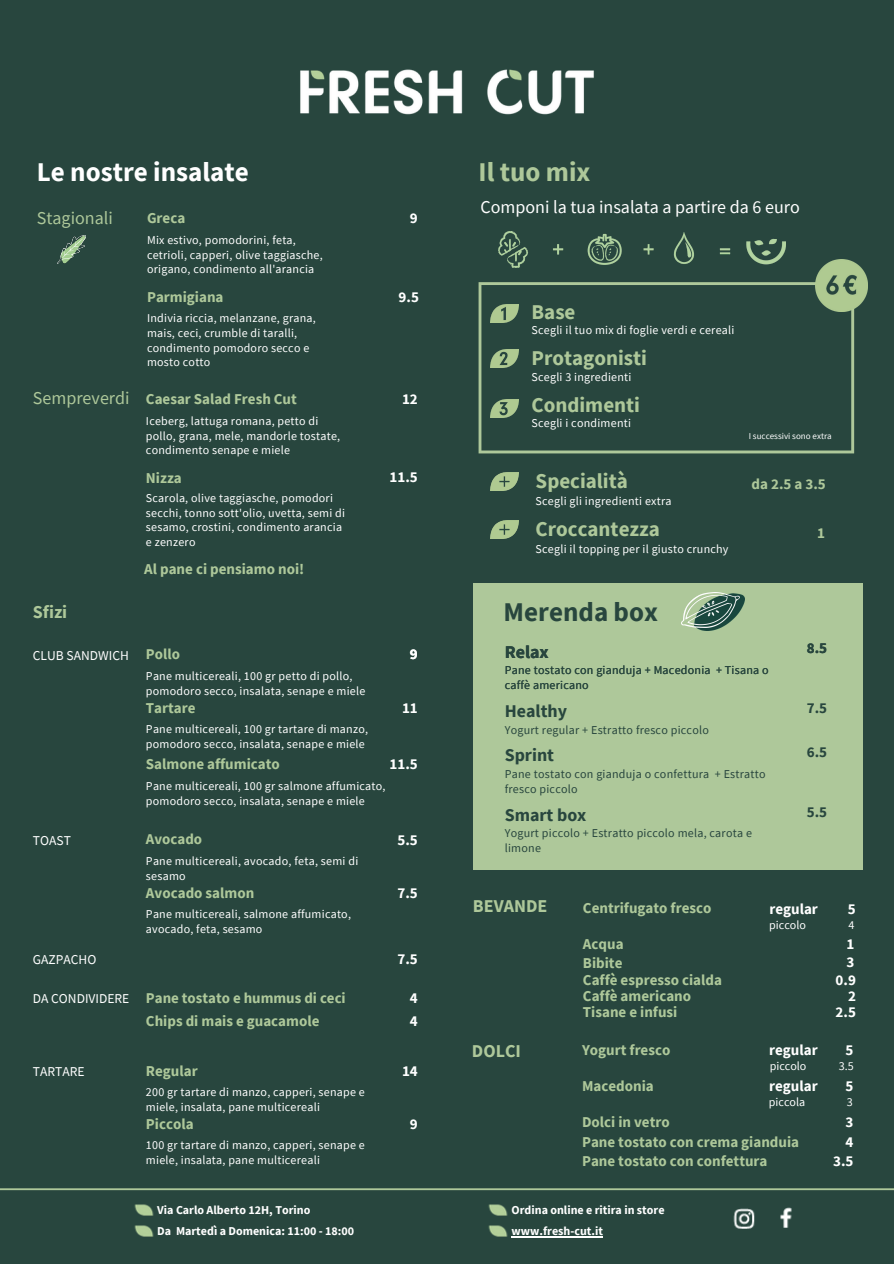
<style>
.page{position:relative;width:894px;height:1264px;background:#fff}
.page>*{position:absolute;margin:0;border:0;box-sizing:border-box;transform-origin:0 0}
.t1{font:700 27px "Source Sans Pro";color:#fff}
.t2{font:700 27px "Source Sans Pro";color:#28463e}
.t3{font:700 27px "Source Sans Pro";color:#aec89a}
.t4{font:700 21px "Source Sans Pro";color:#aec89a}
.t5{font:18px "Source Sans Pro";color:#fff}
.t6{font:18px "Source Sans Pro";color:#aec89a}
.t7{font:700 18px "Source Sans Pro";color:#aec89a}
.t8{font:700 17.85px "Source Sans Pro";color:#28463e}
.t9{font:700 15px "Source Sans Pro";color:#aec89a}
.t10{font:700 15px "Source Sans Pro";color:#fff}
.t11{font:700 15px "Source Sans Pro";color:#28463e}
.t12{font:700 14.85px "Source Sans Pro";color:#aec89a}
.t13{font:13.5px "Source Sans Pro";color:#fff}
.t14{font:12px/14.7px "Source Sans Pro";letter-spacing:.02em;color:#fff}
.t15{font:12px/15px "Source Sans Pro";letter-spacing:.02em;color:#28463e}
.t16{font:700 12px "Source Sans Pro";color:#fff}
.t17{font:12px "Source Sans Pro";color:#fff}
.t18{font:9px "Source Sans Pro";color:#fff}
</style>
<div class="page">
<div style="left:0;top:0;width:893px;height:1263px;background:#28463e"></div>
<img style="left:300px;top:69px;width:294px;height:46px">
<img style="left:733px;top:1208px;width:22px;height:21px">
<img style="left:780px;top:1207px;width:12px;height:21px">
<img style="left:134px;top:1204px;width:20px;height:12px">
<img style="left:488px;top:1204px;width:20px;height:12px">
<img style="left:134px;top:1225px;width:20px;height:12px">
<img style="left:488px;top:1225px;width:20px;height:12px">
<img style="left:58px;top:236px;width:28px;height:28px">
<img style="left:498px;top:231px;width:287px;height:36px">
<svg style="left:478px;top:282px;width:375px;height:171px"></svg>
<img style="left:490px;top:305px;width:28px;height:18px">
<img style="left:490px;top:349px;width:28px;height:18px">
<img style="left:490px;top:399px;width:28px;height:18px">
<img style="left:490px;top:472px;width:28px;height:18px">
<img style="left:490px;top:520px;width:28px;height:18px">
<img style="left:815px;top:260px;width:52px;height:52px">
<div style="left:473px;top:583px;width:388px;height:287px;background:#aec89a"></div>
<img style="left:681px;top:592px;width:63px;height:39px">
<svg style="left:0;top:1188px;width:893px;height:2px;background:#99b38b"></svg>
<hr style="left:511px;top:1236px;width:92px;height:1px;background:#fff">
<p class="t1" style="left:37px;top:154px;width:213px">Le nostre insalate</p>
<p class="t3" style="left:478px;top:154px;width:113px">Il tuo mix</p>
<p class="t6" style="left:37px;top:206px;width:78px">Stagionali</p>
<p class="t9" style="left:147px;top:208px;width:40px">Greca</p>
<p class="t10" style="left:410px;top:208px;width:9px">9</p>
<p class="t5" style="left:480px;top:195px;width:321px">Componi la tua insalata a partire da 6 euro</p>
<p class="t14" style="left:147px;top:232px;width:177px">Mix estivo, pomodorini, feta, cetrioli, capperi, olive taggiasche, origano, condimento all'arancia</p>
<p class="t9" style="left:147px;top:287px;width:78px">Parmigiana</p>
<p class="t10" style="left:398px;top:287px;width:22px">9.5</p>
<p class="t14" style="left:147px;top:311px;width:170px">Indivia riccia, melanzane, grana, mais, ceci, crumble di taralli, condimento pomodoro secco e mosto cotto</p>
<p class="t4" style="left:531px;top:298px;width:45px">Base</p>
<p class="t4" style="left:531px;top:344px;width:117px">Protagonisti</p>
<p class="t14" style="left:531px;top:323px;width:204px">Scegli il tuo mix di foglie verdi e cereali</p>
<p class="t14" style="left:531px;top:369px;width:101px">Scegli 3 ingredienti</p>
<p class="t6" style="left:33px;top:386px;width:98px">Sempreverdi</p>
<p class="t9" style="left:146px;top:389px;width:152px">Caesar Salad Fresh Cut</p>
<p class="t10" style="left:402px;top:389px;width:17px">12</p>
<p class="t14" style="left:146px;top:413px;width:196px">Iceberg, lattuga romana, petto di pollo, grana, mele, mandorle tostate, condimento senape e miele</p>
<p class="t14" style="left:146px;top:490px;width:200px">Scarola, olive taggiasche, pomodori secchi, tonno sott'olio, uvetta, semi di sesamo, crostini, condimento arancia e zenzero</p>
<p class="t9" style="left:146px;top:468px;width:37px">Nizza</p>
<p class="t10" style="left:389px;top:467px;width:30px">11.5</p>
<p class="t4" style="left:531px;top:391px;width:110px">Condimenti</p>
<p class="t14" style="left:531px;top:415px;width:101px">Scegli i condimenti</p>
<p class="t18" style="left:748px;top:430px;width:84px">I successivi sono extra</p>
<p class="t9" style="left:751px;top:474px;width:76px">da 2.5 a 3.5</p>
<p class="t4" style="left:535px;top:467px;width:94px">Specialità</p>
<p class="t14" style="left:535px;top:493px;width:137px">Scegli gli ingredienti extra</p>
<p class="t4" style="left:535px;top:515px;width:126px">Croccantezza</p>
<p class="t9" style="left:816px;top:523px;width:9px">1</p>
<p class="t14" style="left:535px;top:541px;width:194px">Scegli il topping per il giusto crunchy</p>
<p class="t9" style="left:144px;top:559px;width:161px">Al pane ci pensiamo noi!</p>
<p class="t7" style="left:33px;top:600px;width:36px">Sfizi</p>
<p class="t2" style="left:503px;top:594px;width:156px">Merenda box</p>
<p class="t13" style="left:33px;top:646px;width:97px">CLUB SANDWICH</p>
<p class="t12" style="left:146px;top:644px;width:35px">Pollo</p>
<p class="t10" style="left:410px;top:644px;width:9px">9</p>
<p class="t8" style="left:504px;top:640px;width:45px">Relax</p>
<p class="t11" style="left:806px;top:638px;width:22px">8.5</p>
<p class="t14" style="left:146px;top:668px;width:221px">Pane multicereali, 100 gr petto di pollo, pomodoro secco, insalata, senape e miele</p>
<p class="t15" style="left:504px;top:662px;width:265px">Pane tostato con gianduja + Macedonia + Tisana o caffè americano</p>
<p class="t9" style="left:146px;top:698px;width:51px">Tartare</p>
<p class="t10" style="left:402px;top:698px;width:17px">11</p>
<p class="t14" style="left:146px;top:721px;width:223px">Pane multicereali, 100 gr tartare di manzo, pomodoro secco, insalata, senape e miele</p>
<p class="t9" style="left:146px;top:754px;width:135px">Salmone affumicato</p>
<p class="t14" style="left:146px;top:778px;width:241px">Pane multicereali, 100 gr salmone affumicato, pomodoro secco, insalata, senape e miele</p>
<p class="t10" style="left:389px;top:754px;width:30px">11.5</p>
<p class="t8" style="left:504px;top:699px;width:64px">Healthy</p>
<p class="t11" style="left:806px;top:698px;width:22px">7.5</p>
<p class="t15" style="left:504px;top:721px;width:205px">Yogurt regular + Estratto fresco piccolo</p>
<p class="t8" style="left:504px;top:744px;width:51px">Sprint</p>
<p class="t11" style="left:806px;top:742px;width:22px">6.5</p>
<p class="t15" style="left:504px;top:766px;width:262px">Pane tostato con gianduja o confettura + Estratto fresco piccolo</p>
<p class="t8" style="left:504px;top:803px;width:83px">Smart box</p>
<p class="t11" style="left:806px;top:802px;width:22px">5.5</p>
<p class="t13" style="left:33px;top:831px;width:40px">TOAST</p>
<p class="t12" style="left:146px;top:829px;width:58px">Avocado</p>
<p class="t10" style="left:397px;top:829px;width:22px">5.5</p>
<p class="t15" style="left:504px;top:825px;width:248px">Yogurt piccolo + Estratto piccolo mela, carota e limone</p>
<p class="t14" style="left:146px;top:853px;width:214px">Pane multicereali, avocado, feta, semi di sesamo</p>
<p class="t9" style="left:146px;top:883px;width:110px">Avocado salmon</p>
<p class="t10" style="left:397px;top:883px;width:22px">7.5</p>
<p class="t14" style="left:146px;top:906px;width:206px">Pane multicereali, salmone affumicato, avocado, feta, sesamo</p>
<p class="t7" style="left:473px;top:894px;width:76px">BEVANDE</p>
<p class="t9" style="left:582px;top:898px;width:130px">Centrifugato fresco</p>
<p class="t10" style="left:769px;top:899px;width:50px">regular</p>
<p class="t17" style="left:769px;top:916px;width:38px">piccolo</p>
<p class="t10" style="left:847px;top:899px;width:9px">5</p>
<p class="t14" style="left:848px;top:917px;width:7px">4</p>
<p class="t9" style="left:582px;top:934px;width:42px">Acqua</p>
<p class="t10" style="left:846px;top:934px;width:9px">1</p>
<p class="t13" style="left:33px;top:951px;width:65px">GAZPACHO</p>
<p class="t10" style="left:397px;top:949px;width:22px">7.5</p>
<p class="t9" style="left:582px;top:953px;width:41px">Bibite</p>
<p class="t10" style="left:846px;top:952px;width:9px">3</p>
<p class="t13" style="left:33px;top:990px;width:98px">DA CONDIVIDERE</p>
<p class="t12" style="left:146px;top:988px;width:201px">Pane tostato e hummus di ceci</p>
<p class="t10" style="left:410px;top:988px;width:9px">4</p>
<p class="t9" style="left:582px;top:970px;width:140px">Caffè espresso cialda</p>
<p class="t9" style="left:582px;top:986px;width:110px">Caffè americano</p>
<p class="t10" style="left:835px;top:970px;width:22px">0.9</p>
<p class="t10" style="left:847px;top:986px;width:9px">2</p>
<p class="t9" style="left:146px;top:1011px;width:175px">Chips di mais e guacamole</p>
<p class="t10" style="left:410px;top:1011px;width:9px">4</p>
<p class="t9" style="left:582px;top:1002px;width:96px">Tisane e infusi</p>
<p class="t10" style="left:835px;top:1002px;width:22px">2.5</p>
<p class="t7" style="left:472px;top:1038px;width:51px">DOLCI</p>
<p class="t9" style="left:582px;top:1040px;width:90px">Yogurt fresco</p>
<p class="t10" style="left:769px;top:1040px;width:50px">regular</p>
<p class="t10" style="left:845px;top:1040px;width:9px">5</p>
<p class="t13" style="left:33px;top:1062px;width:53px">TARTARE</p>
<p class="t9" style="left:146px;top:1061px;width:53px">Regular</p>
<p class="t10" style="left:402px;top:1061px;width:17px">14</p>
<p class="t14" style="left:146px;top:1084px;width:220px">200 gr tartare di manzo, capperi, senape e miele, insalata, pane multicereali</p>
<p class="t9" style="left:146px;top:1114px;width:49px">Piccola</p>
<p class="t10" style="left:410px;top:1114px;width:9px">9</p>
<p class="t14" style="left:146px;top:1137px;width:220px">100 gr tartare di manzo, capperi, senape e miele, insalata, pane multicereali</p>
<p class="t9" style="left:582px;top:1075px;width:73px">Macedonia</p>
<p class="t17" style="left:769px;top:1058px;width:38px">piccolo</p>
<p class="t14" style="left:838px;top:1058px;width:16px">3.5</p>
<p class="t10" style="left:769px;top:1075px;width:50px">regular</p>
<p class="t10" style="left:845px;top:1075px;width:9px">5</p>
<p class="t17" style="left:768px;top:1093px;width:38px">piccola</p>
<p class="t14" style="left:846px;top:1094px;width:7px">3</p>
<p class="t9" style="left:582px;top:1112px;width:89px">Dolci in vetro</p>
<p class="t10" style="left:845px;top:1112px;width:9px">3</p>
<p class="t9" style="left:582px;top:1132px;width:218px">Pane tostato con crema gianduia</p>
<p class="t9" style="left:582px;top:1151px;width:187px">Pane tostato con confettura</p>
<p class="t10" style="left:845px;top:1132px;width:9px">4</p>
<p class="t10" style="left:832px;top:1151px;width:22px">3.5</p>
<p class="t16" style="left:157px;top:1202px;width:154px">Via Carlo Alberto 12H, Torino</p>
<p class="t16" style="left:511px;top:1202px;width:154px">Ordina online e ritira in store</p>
<p class="t16" style="left:157px;top:1223px;width:198px">Da Martedì a Domenica: 11:00 - 18:00</p>
<p class="t16" style="left:511px;top:1223px;width:93px">www.fresh-cut.it</p>
</div>
